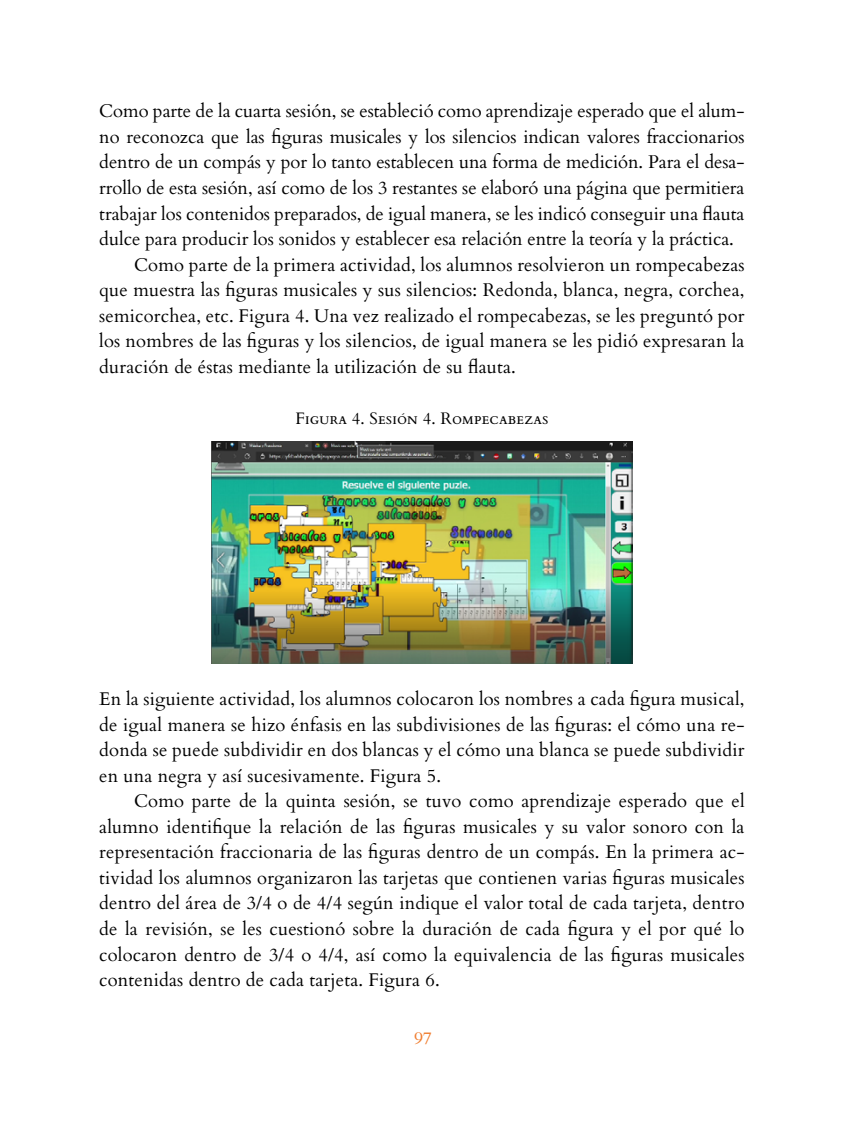
<style>
.page{position:relative;width:844px;height:1141px;background:#fff}
.page>*{position:absolute;margin:0;border:0;box-sizing:border-box;transform-origin:0 0}
.t1{font:18.38px/25.6px "Cardo";letter-spacing:-.005em;color:#000;text-align:justify}
.t2{font:17.5px "Cardo";color:#f07e31}
.t3{font:16.62px "Cardo";letter-spacing:.01em;color:#000}
</style>
<div class="page">
<img style="left:211px;top:442px;width:421px;height:221px">
<p class="t1" style="left:99px;top:97px;width:646px">Como parte de la cuarta sesión, se estableció como aprendizaje esperado que el alum-</p>
<p class="t1" style="left:99px;top:123px;width:646px">no reconozca que las figuras musicales y los silencios indican valores fraccionarios</p>
<p class="t1" style="left:99px;top:149px;width:646px">dentro de un compás y por lo tanto establecen una forma de medición. Para el desa-</p>
<p class="t1" style="left:99px;top:174px;width:646px">rrollo de esta sesión, así como de los 3 restantes se elaboró una página que permitiera</p>
<p class="t1" style="left:99px;top:200px;width:646px">trabajar los contenidos preparados, de igual manera, se les indicó conseguir una flauta</p>
<p class="t1" style="left:99px;top:225px;width:636px">dulce para producir los sonidos y establecer esa relación entre la teoría y la práctica.</p>
<p class="t1" style="left:134px;top:251px;width:612px">Como parte de la primera actividad, los alumnos resolvieron un rompecabezas</p>
<p class="t1" style="left:99px;top:276px;width:646px">que muestra las figuras musicales y sus silencios: Redonda, blanca, negra, corchea,</p>
<p class="t1" style="left:99px;top:302px;width:646px">semicorchea, etc. Figura 4. Una vez realizado el rompecabezas, se les preguntó por</p>
<p class="t1" style="left:99px;top:327px;width:646px">los nombres de las figuras y los silencios, de igual manera se les pidió expresaran la</p>
<p class="t1" style="left:99px;top:353px;width:418px">duración de éstas mediante la utilización de su flauta.</p>
<p class="t3" style="left:295px;top:405px;width:254px">Figura 4. Sesión 4. Rompecabezas</p>
<p class="t1" style="left:99px;top:685px;width:646px">En la siguiente actividad, los alumnos colocaron los nombres a cada figura musical, de igual manera se hizo énfasis en las subdivisiones de las figuras: el cómo una re&shy;donda se puede subdividir en dos blancas y el cómo una blanca se puede subdividir en una negra y así sucesivamente. Figura 5.</p>
<p class="t1" style="left:99px;top:787px;width:646px;text-indent:35px">Como parte de la quinta sesión, se tuvo como aprendizaje esperado que el alumno identifique la relación de las figuras musicales y su valor sonoro con la representación fraccionaria de las figuras dentro de un compás. En la primera ac&shy;tividad los alumnos organizaron las tarjetas que contienen varias figuras musicales dentro del área de 3/4 o de 4/4 según indique el valor total de cada tarjeta, dentro de la revisión, se les cuestionó sobre la duración de cada figura y el por qué lo colocaron dentro de 3/4 o 4/4, así como la equivalencia de las figuras musicales contenidas dentro de cada tarjeta. Figura 6.</p>
<p class="t2" style="left:414px;top:1024px;width:19px">97</p>
</div>
